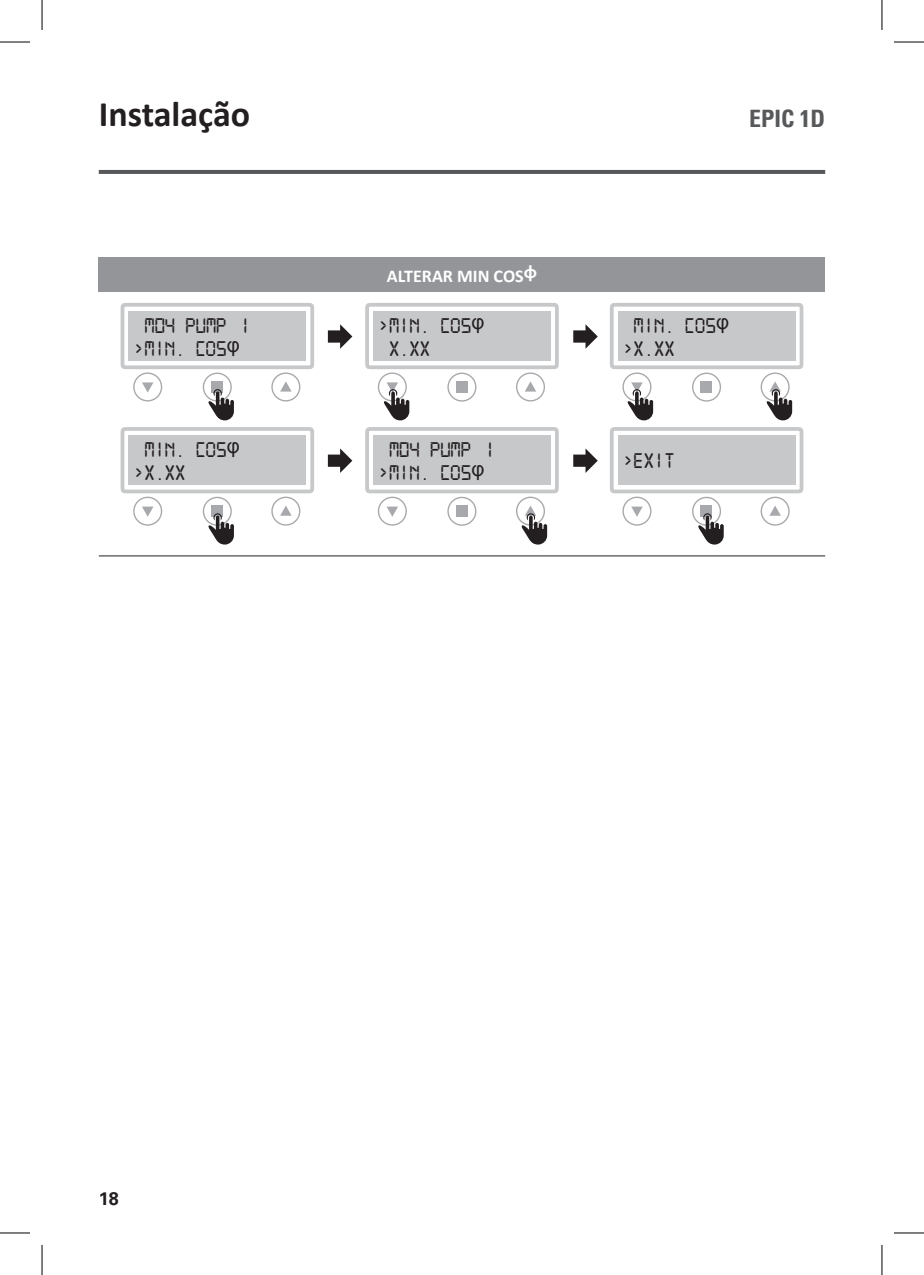
<style>
.page{position:relative;width:924px;height:1275px;background:#fff}
.page>*{position:absolute;margin:0;border:0;box-sizing:border-box;transform-origin:0 0}
.t1{font:700 36px "Calibri";color:#231f20}
.t2{font:700 condensed 24px "Univers";color:#57585a}
.t3{font:22.6px "Digital 7 Mono";color:#231f20}
.t4{font:700 18px "Calibri";color:#fff}
.t5{font:700 18px "Univers";color:#231f20}
.s1{font-family:"Digital 7"}
</style>
<div class="page">
<hr style="left:99px;top:170px;width:725px;height:4px;background:#57585a">
<div style="left:99px;top:257px;width:725px;height:34px;background:#939598"></div>
<hr style="left:99px;top:555px;width:725px;height:1px;background:#231f20">
<div style="left:120px;top:427px;width:194px;height:66px;border:4px solid #c7c8ca;border-radius:4px"></div>
<div style="left:211px;top:506px;width:11px;height:11px;background:#a8a9ad"></div>
<div style="left:203px;top:497px;width:29px;height:29px;border:1px solid #a8a9ad;border-radius:50%"></div>
<div style="left:129px;top:435px;width:177px;height:50px;background:#c7c8ca"></div>
<svg style="left:142px;top:506px;width:11px;height:11px"></svg>
<div style="left:133px;top:496px;width:29px;height:30px;border:1px solid #a8a9ad;border-radius:50%"></div>
<svg style="left:280px;top:506px;width:11px;height:10px"></svg>
<div style="left:271px;top:496px;width:29px;height:30px;border:1px solid #a8a9ad;border-radius:50%"></div>
<div style="left:365px;top:427px;width:193px;height:66px;border:4px solid #c7c8ca;border-radius:4px"></div>
<div style="left:456px;top:506px;width:11px;height:11px;background:#a8a9ad"></div>
<div style="left:447px;top:497px;width:29px;height:29px;border:1px solid #a8a9ad;border-radius:50%"></div>
<div style="left:373px;top:435px;width:177px;height:50px;background:#c7c8ca"></div>
<svg style="left:386px;top:506px;width:12px;height:11px"></svg>
<div style="left:377px;top:496px;width:29px;height:30px;border:1px solid #a8a9ad;border-radius:50%"></div>
<div style="left:515px;top:496px;width:29px;height:30px;border:1px solid #a8a9ad;border-radius:50%"></div>
<div style="left:609px;top:427px;width:194px;height:66px;border:4px solid #c7c8ca;border-radius:4px"></div>
<div style="left:700px;top:506px;width:11px;height:11px;background:#a8a9ad"></div>
<div style="left:691px;top:497px;width:29px;height:29px;border:1px solid #a8a9ad;border-radius:50%"></div>
<div style="left:617px;top:435px;width:177px;height:50px;background:#c7c8ca"></div>
<svg style="left:631px;top:506px;width:11px;height:11px"></svg>
<div style="left:622px;top:496px;width:29px;height:30px;border:1px solid #a8a9ad;border-radius:50%"></div>
<svg style="left:769px;top:506px;width:11px;height:10px"></svg>
<div style="left:760px;top:496px;width:29px;height:30px;border:1px solid #a8a9ad;border-radius:50%"></div>
<svg style="left:207px;top:513px;width:27px;height:31px"></svg>
<svg style="left:328px;top:448px;width:24px;height:25px"></svg>
<svg style="left:573px;top:448px;width:24px;height:25px"></svg>
<svg style="left:520px;top:505px;width:27px;height:39px"></svg>
<svg style="left:697px;top:513px;width:26px;height:31px"></svg>
<div style="left:120px;top:303px;width:194px;height:66px;border:4px solid #c7c8ca;border-radius:4px"></div>
<div style="left:211px;top:381px;width:11px;height:12px;background:#a8a9ad"></div>
<div style="left:203px;top:372px;width:29px;height:29px;border:1px solid #a8a9ad;border-radius:50%"></div>
<div style="left:129px;top:311px;width:177px;height:50px;background:#c7c8ca"></div>
<svg style="left:142px;top:382px;width:11px;height:10px"></svg>
<div style="left:133px;top:372px;width:29px;height:29px;border:1px solid #a8a9ad;border-radius:50%"></div>
<svg style="left:280px;top:381px;width:11px;height:10px"></svg>
<div style="left:271px;top:372px;width:29px;height:29px;border:1px solid #a8a9ad;border-radius:50%"></div>
<div style="left:365px;top:303px;width:193px;height:66px;border:4px solid #c7c8ca;border-radius:4px"></div>
<div style="left:456px;top:381px;width:11px;height:12px;background:#a8a9ad"></div>
<div style="left:447px;top:372px;width:29px;height:29px;border:1px solid #a8a9ad;border-radius:50%"></div>
<div style="left:373px;top:311px;width:177px;height:50px;background:#c7c8ca"></div>
<div style="left:377px;top:372px;width:29px;height:29px;border:1px solid #a8a9ad;border-radius:50%"></div>
<svg style="left:525px;top:381px;width:11px;height:10px"></svg>
<div style="left:515px;top:372px;width:29px;height:29px;border:1px solid #a8a9ad;border-radius:50%"></div>
<div style="left:609px;top:303px;width:194px;height:66px;border:4px solid #c7c8ca;border-radius:4px"></div>
<div style="left:700px;top:381px;width:11px;height:12px;background:#a8a9ad"></div>
<div style="left:691px;top:372px;width:29px;height:29px;border:1px solid #a8a9ad;border-radius:50%"></div>
<div style="left:617px;top:311px;width:177px;height:50px;background:#c7c8ca"></div>
<div style="left:622px;top:372px;width:29px;height:29px;border:1px solid #a8a9ad;border-radius:50%"></div>
<div style="left:760px;top:372px;width:29px;height:29px;border:1px solid #a8a9ad;border-radius:50%"></div>
<svg style="left:207px;top:389px;width:27px;height:31px"></svg>
<svg style="left:328px;top:324px;width:24px;height:25px"></svg>
<svg style="left:573px;top:324px;width:24px;height:25px"></svg>
<svg style="left:382px;top:382px;width:27px;height:38px"></svg>
<svg style="left:626px;top:382px;width:26px;height:38px"></svg>
<svg style="left:765px;top:381px;width:26px;height:39px"></svg>
<hr style="left:0;top:42px;width:30px;height:1px;background:#000">
<hr style="left:893px;top:42px;width:30px;height:1px;background:#000">
<hr style="left:0;top:1232px;width:30px;height:1px;background:#000">
<hr style="left:893px;top:1232px;width:30px;height:1px;background:#000">
<hr style="left:42px;top:0;width:1px;height:30px;background:#000">
<hr style="left:42px;top:1245px;width:1px;height:30px;background:#000">
<hr style="left:881px;top:0;width:1px;height:30px;background:#000">
<hr style="left:881px;top:1245px;width:1px;height:30px;background:#000">
<p class="t1" style="left:99px;top:88px;width:153px">Instalação</p>
<p class="t2" style="left:748px;top:105px;width:78px">EPIC 1D</p>
<p class="t3" style="left:144px;top:316px;width:104px">M04 PUMP 1</p>
<p class="t3" style="left:134px;top:338px;width:107px">&gt;MIN. <span class="s1">COS</span><sup>φ</sup></p>
<p class="t3" style="left:144px;top:440px;width:97px">MIN. <span class="s1">COS</span><sup>φ</sup></p>
<p class="t3" style="left:134px;top:462px;width:53px">&gt;X.XX</p>
<p class="t4" style="left:387px;top:263px;width:151px">ALTERAR MIN COS<sup>φ</sup></p>
<p class="t3" style="left:378px;top:316px;width:107px">&gt;MIN. <span class="s1">COS</span><sup>φ</sup></p>
<p class="t3" style="left:389px;top:338px;width:43px">X.XX</p>
<p class="t3" style="left:389px;top:440px;width:104px">M04 PUMP 1</p>
<p class="t3" style="left:378px;top:462px;width:107px">&gt;MIN. <span class="s1">COS</span><sup>φ</sup></p>
<p class="t3" style="left:633px;top:316px;width:97px">MIN. <span class="s1">COS</span><sup>φ</sup></p>
<p class="t3" style="left:623px;top:338px;width:53px">&gt;X.XX</p>
<p class="t3" style="left:623px;top:451px;width:53px">&gt;EXIT</p>
<p class="t5" style="left:99px;top:1188px;width:22px">18</p>
</div>
